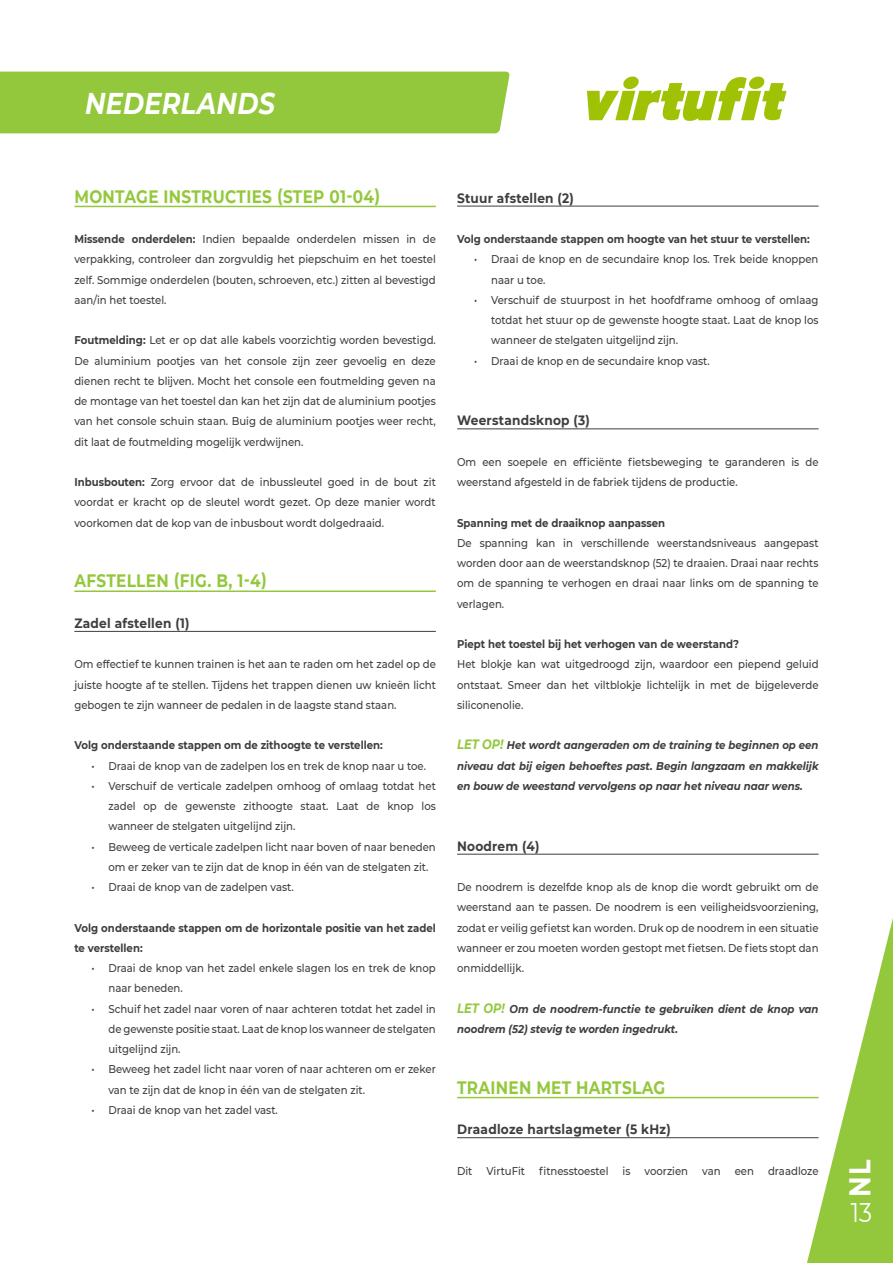
<style>
.page{position:relative;width:893px;height:1263px;background:#fff}
.page>*{position:absolute;margin:0;border:0;box-sizing:border-box;transform-origin:0 0}
.t1{font:italic 700 30px "Montserrat";letter-spacing:.01em;color:#fff;scale:.85 1}
.t2{font:700 30px "Montserrat";color:#fff;scale:.85 1}
.t3{font:27px "Montserrat";color:#fff;scale:.85 1}
.VF__Opsomming_platte{font:700 18px "Montserrat";letter-spacing:.02em;color:#94c83c;scale:.85 1}
.VF__Opsomming_platte-2{font:700 13.5px "Montserrat";letter-spacing:.02em;color:#3e3e3f;scale:.9 1}
.VF__Opsomming_platte-3{font:500 11.25px/20.2px "Montserrat";color:#3e3e3f;text-align:justify;scale:.9 1}
.t4{font:700 11.25px/20.2px "Montserrat";color:#3e3e3f;scale:.9 1}
.VF__Opsomming_platte-4{font:italic 700 11.25px/20.2px "Montserrat";color:#3e3e3f;text-align:justify;scale:.9 1}
.s1{font-weight:700}
.s2{font-size:13.5px;color:#94c83c}
</style>
<div class="page">
<div style="left:0;top:72px;width:510px;height:61px;background:#94c83c"></div>
<svg style="left:587px;top:77px;width:199px;height:44px"></svg>
<svg style="left:798px;top:853px;width:95px;height:410px"></svg>
<hr style="left:457px;top:206px;width:362px;height:1px;background:#3e3e3f">
<hr style="left:457px;top:428px;width:362px;height:1px;background:#3e3e3f">
<hr style="left:457px;top:854px;width:362px;height:1px;background:#3e3e3f">
<hr style="left:457px;top:1097px;width:362px;height:1px;background:#94c83c">
<hr style="left:457px;top:1137px;width:362px;height:1px;background:#3e3e3f">
<hr style="left:74px;top:206px;width:362px;height:1px;background:#94c83c">
<hr style="left:74px;top:590px;width:362px;height:2px;background:#94c83c">
<hr style="left:74px;top:631px;width:362px;height:1px;background:#3e3e3f">
<h1 class="t1" style="left:85px;top:82px;width:225px">NEDERLANDS</h1>
<p class="VF__Opsomming_platte" style="left:74px;top:183px;width:361px">MONTAGE INSTRUCTIES (STEP 01-04)</p>
<p class="VF__Opsomming_platte-3" style="left:74px;top:228px;width:403px"><span class="s1">Missende onderdelen:</span> Indien bepaalde onderdelen missen in de verpakking, controleer dan zorgvuldig het piepschuim en het toestel zelf. Sommige onderdelen (bouten, schroeven, etc.) zitten al bevestigd aan/in het toestel.</p>
<p class="VF__Opsomming_platte-3" style="left:74px;top:330px;width:403px"><span class="s1">Foutmelding:</span> Let er op dat alle kabels voorzichtig worden bevestigd.<br>De aluminium pootjes van het console zijn zeer gevoelig en deze dienen recht te blijven. Mocht het console een foutmelding geven na de montage van het toestel dan kan het zijn dat de aluminium pootjes van het console schuin staan. Buig de aluminium pootjes weer recht, dit laat de foutmelding mogelijk verdwijnen.</p>
<p class="VF__Opsomming_platte-3" style="left:74px;top:471px;width:403px"><span class="s1">Inbusbouten:</span> Zorg ervoor dat de inbussleutel goed in de bout zit voordat er kracht op de sleutel wordt gezet. Op deze manier wordt voorkomen dat de kop van de inbusbout wordt dolgedraaid.</p>
<p class="VF__Opsomming_platte" style="left:74px;top:568px;width:228px">AFSTELLEN (FIG. B, 1-4)</p>
<p class="VF__Opsomming_platte-2" style="left:74px;top:613px;width:129px">Zadel afstellen (1)</p>
<p class="VF__Opsomming_platte-3" style="left:74px;top:654px;width:403px">Om effectief te kunnen trainen is het aan te raden om het zadel op de juiste hoogte af te stellen. Tijdens het trappen dienen uw knieën licht gebogen te zijn wanneer de pedalen in de laagste stand staan.</p>
<p class="t4" style="left:74px;top:735px;width:344px">Volg onderstaande stappen om de zithoogte te verstellen:</p>
<p class="VF__Opsomming_platte-3" style="left:91px;top:755px;width:373px">• Draai de knop van de zadelpen los en trek de knop naar u toe.</p>
<p class="VF__Opsomming_platte-3" style="left:108px;top:775px;width:365px;text-indent:-17px">• Verschuif de verticale zadelpen omhoog of omlaag totdat het zadel op de gewenste zithoogte staat. Laat de knop los wanneer de stelgaten uitgelijnd zijn.</p>
<p class="VF__Opsomming_platte-3" style="left:108px;top:836px;width:365px;text-indent:-17px">• Beweeg de verticale zadelpen licht naar boven of naar beneden om er zeker van te zijn dat de knop in één van de stelgaten zit.</p>
<p class="VF__Opsomming_platte-3" style="left:91px;top:876px;width:226px">• Draai de knop van de zadelpen vast.</p>
<p class="t4" style="left:74px;top:917px;width:403px">Volg onderstaande stappen om de horizontale positie van het zadel te verstellen:</p>
<p class="VF__Opsomming_platte-3" style="left:108px;top:957px;width:365px;text-indent:-17px">• Draai de knop van het zadel enkele slagen los en trek de knop naar beneden.</p>
<p class="VF__Opsomming_platte-3" style="left:108px;top:998px;width:365px;text-indent:-17px">• Schuif het zadel naar voren of naar achteren totdat het zadel in de gewenste positie staat. Laat de knop los wanneer de stelgaten uitgelijnd zijn.</p>
<p class="VF__Opsomming_platte-3" style="left:108px;top:1059px;width:365px;text-indent:-17px">• Beweeg het zadel licht naar voren of naar achteren om er zeker van te zijn dat de knop in één van de stelgaten zit.</p>
<p class="VF__Opsomming_platte-3" style="left:91px;top:1099px;width:209px">• Draai de knop van het zadel vast.</p>
<p class="VF__Opsomming_platte-2" style="left:457px;top:188px;width:131px">Stuur afstellen (2)</p>
<p class="t4" style="left:457px;top:228px;width:393px">Volg onderstaande stappen om hoogte van het stuur te verstellen:</p>
<p class="VF__Opsomming_platte-3" style="left:491px;top:249px;width:365px;text-indent:-17px">• Draai de knop en de secundaire knop los. Trek beide knoppen naar u toe.</p>
<p class="VF__Opsomming_platte-3" style="left:491px;top:289px;width:365px;text-indent:-17px">• Verschuif de stuurpost in het hoofdframe omhoog of omlaag totdat het stuur op de gewenste hoogte staat. Laat de knop los wanneer de stelgaten uitgelijnd zijn.</p>
<p class="VF__Opsomming_platte-3" style="left:474px;top:350px;width:263px">• Draai de knop en de secundaire knop vast.</p>
<p class="VF__Opsomming_platte-2" style="left:457px;top:411px;width:149px">Weerstandsknop (3)</p>
<p class="VF__Opsomming_platte-3" style="left:457px;top:451px;width:403px">Om een soepele en efficiënte fietsbeweging te garanderen is de weerstand afgesteld in de fabriek tijdens de productie.</p>
<p class="t4" style="left:457px;top:512px;width:233px">Spanning met de draaiknop aanpassen</p>
<p class="VF__Opsomming_platte-3" style="left:457px;top:532px;width:403px">De spanning kan in verschillende weerstandsniveaus aangepast worden door aan de weerstandsknop (52) te draaien. Draai naar rechts om de spanning te verhogen en draai naar links om de spanning te verlagen.</p>
<p class="t4" style="left:457px;top:633px;width:315px">Piept het toestel bij het verhogen van de weerstand?</p>
<p class="VF__Opsomming_platte-3" style="left:457px;top:654px;width:403px">Het blokje kan wat uitgedroogd zijn, waardoor een piepend geluid ontstaat. Smeer dan het viltblokje lichtelijk in met de bijgeleverde siliconenolie.</p>
<p class="VF__Opsomming_platte-4" style="left:457px;top:735px;width:403px"><span class="s2">LET OP!</span> Het wordt aangeraden om de training te beginnen op een niveau dat bij eigen behoeftes past. Begin langzaam en makkelijk en bouw de weestand vervolgens op naar het niveau naar wens.</p>
<p class="VF__Opsomming_platte-2" style="left:457px;top:836px;width:93px">Noodrem (4)</p>
<p class="VF__Opsomming_platte-3" style="left:457px;top:876px;width:403px">De noodrem is dezelfde knop als de knop die wordt gebruikt om de weerstand aan te passen. De noodrem is een veiligheidsvoorziening, zodat er veilig gefietst kan worden. Druk op de noodrem in een situatie wanneer er zou moeten worden gestopt met fietsen. De fiets stopt dan onmiddellijk.</p>
<p class="VF__Opsomming_platte-4" style="left:457px;top:998px;width:403px"><span class="s2">LET OP!</span> Om de noodrem-functie te gebruiken dient de knop van noodrem (52) stevig te worden ingedrukt.</p>
<p class="VF__Opsomming_platte" style="left:457px;top:1074px;width:246px">TRAINEN MET HARTSLAG</p>
<p class="VF__Opsomming_platte-2" style="left:457px;top:1119px;width:239px">Draadloze hartslagmeter (5 kHz)</p>
<p class="VF__Opsomming_platte-3" style="left:457px;top:1160px;width:403px">Dit VirtuFit fitnesstoestel is voorzien van een draadloze</p>
<h1 class="t2" style="left:838px;top:1197px;width:45px;rotate:-90deg">NL</h1>
<h2 class="t3" style="left:851px;top:1194px;width:26px">13</h2>
</div>
